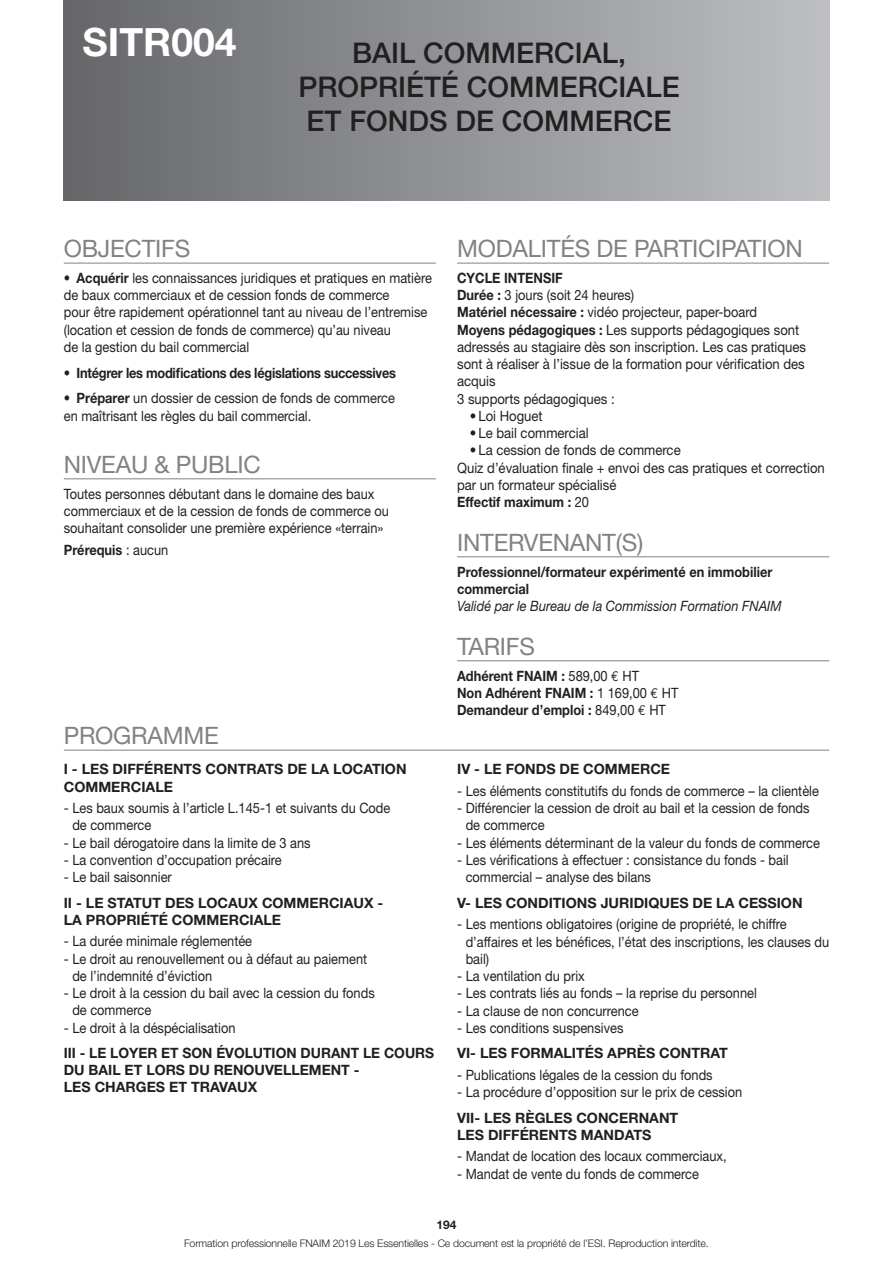
<style>
.page{position:relative;width:893px;height:1263px;background:#fff}
.page>*{position:absolute;margin:0;border:0;box-sizing:border-box;transform-origin:0 0}
.FICHE-N{font:700 39px "Helvetica Neue";color:#fff}
.FICHE-TITRE{font:500 28.5px/34.2px "Helvetica Neue";color:#231f20;text-align:center}
.FICHE-SS-TITRE{font:24px "Helvetica Neue";letter-spacing:-.01em;color:#808285}
.FICHE-TXT_COURANT{font:14.25px/17.2px "Helvetica Neue";color:#231f20;scale:.9 1}
.FICHE-INTERTITRE{font:700 14.25px/17.1px "Helvetica Neue";color:#231f20}
.FICHE-TXT_COURANT-2{font:14.25px/17.2px "Helvetica Neue";color:#231f20;scale:.92 1}
.FICHE-TXT_COURANT-3{font:700 14.25px/17.2px "Helvetica Neue";color:#231f20;scale:.9 1}
.FICHE-TXT_COURANT_BO{font:700 14.25px/17.2px "Helvetica Neue";color:#231f20;scale:.9 1}
.FICHE-INTERTITRE-2{font:700 14.25px "Helvetica Neue";letter-spacing:-.02em;color:#231f20;scale:.9 1}
.FICHE-TXT_COURANT_IT{font:italic 14.25px "Helvetica Neue";color:#231f20;scale:.9 1}
.t1{font:700 12px "Helvetica Neue";color:#231f20}
.t2{font:300 10.5px "Helvetica Neue";letter-spacing:-.01em;color:#231f20}
.s1{font-weight:700}
.s2{font-weight:400}
.s3{font-family:"Euro Mono";font-weight:400}
</style>
<div class="page">
<div style="left:64px;top:0;width:765px;height:201px;background:linear-gradient(to right,#656669,#bdbfc2)"></div>
<hr style="left:64px;top:750px;width:765px;height:1px;background:#808285">
<hr style="left:64px;top:263px;width:372px;height:1px;background:#808285">
<hr style="left:64px;top:478px;width:372px;height:1px;background:#808285">
<hr style="left:457px;top:263px;width:372px;height:1px;background:#808285">
<hr style="left:457px;top:556px;width:372px;height:1px;background:#808285">
<hr style="left:457px;top:660px;width:372px;height:1px;background:#808285">
<p class="FICHE-N" style="left:83px;top:18px;width:155px">SITR004</p>
<p class="FICHE-TITRE" style="left:298px;top:35px;width:383px">BAIL COMMERCIAL,<br>PROPRIÉTÉ COMMERCIALE<br>ET FONDS DE COMMERCE</p>
<p class="FICHE-SS-TITRE" style="left:64px;top:234px;width:128px">OBJECTIFS</p>
<p class="FICHE-TXT_COURANT" style="left:64px;top:269px;width:411px">• <span class="s1">Acquérir</span> les connaissances juridiques et pratiques en matière de baux commerciaux et de cession fonds de commerce<br>pour être rapidement opérationnel tant au niveau de l’entremise (location et cession de fonds de commerce) qu’au niveau<br>de la gestion du bail commercial</p>
<p class="FICHE-INTERTITRE-2" style="left:64px;top:364px;width:371px"><span class="s2">•</span> Intégrer les modifications des législations successives</p>
<p class="FICHE-TXT_COURANT" style="left:64px;top:389px;width:369px">• <span class="s1">Préparer</span> un dossier de cession de fonds de commerce en maîtrisant les règles du bail commercial.</p>
<p class="FICHE-SS-TITRE" style="left:64px;top:450px;width:199px">NIVEAU &amp; PUBLIC</p>
<p class="FICHE-TXT_COURANT" style="left:64px;top:485px;width:363px">Toutes personnes débutant dans le domaine des baux commerciaux et de la cession de fonds de commerce ou souhaitant consolider une première expérience «terrain»</p>
<p class="FICHE-TXT_COURANT-3" style="left:64px;top:541px;width:118px">Prérequis <span class="s2">: aucun</span></p>
<p class="FICHE-SS-TITRE" style="left:64px;top:721px;width:156px">PROGRAMME</p>
<p class="FICHE-INTERTITRE" style="left:64px;top:760px;width:344px">I - LES DIFFÉRENTS CONTRATS DE LA LOCATION<br>COMMERCIALE</p>
<p class="FICHE-TXT_COURANT" style="left:72px;top:799px;width:355px;text-indent:-9px">- Les baux soumis à l’article L.145-1 et suivants du Code de commerce</p>
<p class="FICHE-TXT_COURANT" style="left:64px;top:834px;width:276px">- Le bail dérogatoire dans la limite de 3 ans</p>
<p class="FICHE-TXT_COURANT" style="left:64px;top:851px;width:244px">- La convention d’occupation précaire</p>
<p class="FICHE-TXT_COURANT" style="left:64px;top:868px;width:122px">- Le bail saisonnier</p>
<p class="FICHE-INTERTITRE" style="left:64px;top:894px;width:321px">II - LE STATUT DES LOCAUX COMMERCIAUX -<br>LA PROPRIÉTÉ COMMERCIALE</p>
<p class="FICHE-TXT_COURANT" style="left:64px;top:932px;width:211px">- La durée minimale réglementée</p>
<p class="FICHE-TXT_COURANT" style="left:72px;top:950px;width:329px;text-indent:-9px">- Le droit au renouvellement ou à défaut au paiement de l’indemnité d’éviction</p>
<p class="FICHE-TXT_COURANT" style="left:72px;top:984px;width:338px;text-indent:-9px">- Le droit à la cession du bail avec la cession du fonds de commerce</p>
<p class="FICHE-TXT_COURANT" style="left:64px;top:1019px;width:192px">- Le droit à la déspécialisation</p>
<p class="FICHE-INTERTITRE" style="left:64px;top:1044px;width:372px">III - LE LOYER ET SON ÉVOLUTION DURANT LE COURS<br>DU BAIL ET LORS DU RENOUVELLEMENT -<br>LES CHARGES ET TRAVAUX</p>
<p class="FICHE-SS-TITRE" style="left:457px;top:234px;width:347px">MODALITÉS DE PARTICIPATION</p>
<p class="FICHE-TXT_COURANT-3" style="left:457px;top:269px;width:119px">CYCLE INTENSIF</p>
<p class="FICHE-TXT_COURANT" style="left:457px;top:286px;width:198px"><span class="s1">Durée :</span> 3 jours (soit 24 heures)</p>
<p class="FICHE-TXT_COURANT" style="left:457px;top:303px;width:389px"><span class="s1">Matériel nécessaire :</span> vidéo projecteur, paper‑board <span class="s1">Moyens pédagogiques :</span> Les supports pédagogiques sont adressés au stagiaire dès son inscription. Les cas pratiques sont à réaliser à l’issue de la formation pour vérification des acquis</p>
<p class="FICHE-TXT_COURANT-2" style="left:457px;top:390px;width:173px">3 supports pédagogiques :</p>
<p class="FICHE-TXT_COURANT-2" style="left:470px;top:407px;width:81px">• Loi Hoguet</p>
<p class="FICHE-TXT_COURANT-2" style="left:470px;top:424px;width:131px">• Le bail commercial</p>
<p class="FICHE-TXT_COURANT-2" style="left:470px;top:441px;width:231px">• La cession de fonds de commerce</p>
<p class="FICHE-TXT_COURANT-2" style="left:457px;top:459px;width:401px">Quiz d’évaluation finale + envoi des cas pratiques et correction par un formateur spécialisé</p>
<p class="FICHE-TXT_COURANT-3" style="left:457px;top:493px;width:148px">Effectif maximum : <span class="s2">20</span></p>
<p class="FICHE-SS-TITRE" style="left:457px;top:528px;width:188px">INTERVENANT(S)</p>
<p class="FICHE-TXT_COURANT_BO" style="left:457px;top:562px;width:352px">Professionnel/formateur expérimenté en immobilier commercial</p>
<p class="FICHE-TXT_COURANT_IT" style="left:457px;top:597px;width:362px">Validé par le Bureau de la Commission Formation FNAIM</p>
<p class="FICHE-SS-TITRE" style="left:457px;top:632px;width:79px">TARIFS</p>
<p class="FICHE-TXT_COURANT-3" style="left:457px;top:666px;width:247px">Adhérent FNAIM : <span class="s2">589,00</span> <span class="s3">E</span> <span class="s2">HT<br></span>Non Adhérent FNAIM : <span class="s2">1 169,00</span> <span class="s3">E</span> <span class="s2">HT</span></p>
<p class="FICHE-TXT_COURANT-3" style="left:457px;top:701px;width:234px">Demandeur d’emploi : <span class="s2">849,00</span> <span class="s3">E</span> <span class="s2">HT</span></p>
<p class="FICHE-INTERTITRE" style="left:457px;top:760px;width:214px">IV - LE FONDS DE COMMERCE</p>
<p class="FICHE-TXT_COURANT" style="left:457px;top:782px;width:404px">- Les éléments constitutifs du fonds de commerce – la clientèle</p>
<p class="FICHE-TXT_COURANT" style="left:466px;top:799px;width:384px;text-indent:-9px">- Différencier la cession de droit au bail et la cession de fonds de commerce</p>
<p class="FICHE-TXT_COURANT" style="left:457px;top:834px;width:405px">- Les éléments déterminant de la valeur du fonds de commerce</p>
<p class="FICHE-TXT_COURANT" style="left:466px;top:851px;width:360px;text-indent:-9px">- Les vérifications à effectuer : consistance du fonds - bail commercial – analyse des bilans</p>
<p class="FICHE-INTERTITRE" style="left:457px;top:894px;width:347px">V- LES CONDITIONS JURIDIQUES DE LA CESSION</p>
<p class="FICHE-TXT_COURANT" style="left:466px;top:915px;width:405px;text-indent:-9px">- Les mentions obligatoires (origine de propriété, le chiffre d’affaires et les bénéfices, l’état des inscriptions, les clauses du bail)</p>
<p class="FICHE-TXT_COURANT" style="left:457px;top:967px;width:144px">- La ventilation du prix</p>
<p class="FICHE-TXT_COURANT" style="left:457px;top:984px;width:335px">- Les contrats liés au fonds – la reprise du personnel</p>
<p class="FICHE-TXT_COURANT" style="left:457px;top:1002px;width:203px">- La clause de non concurrence</p>
<p class="FICHE-TXT_COURANT" style="left:457px;top:1019px;width:186px">- Les conditions suspensives</p>
<p class="FICHE-INTERTITRE" style="left:457px;top:1044px;width:272px">VI- LES FORMALITÉS APRÈS CONTRAT</p>
<p class="FICHE-TXT_COURANT" style="left:457px;top:1066px;width:285px">- Publications légales de la cession du fonds</p>
<p class="FICHE-TXT_COURANT" style="left:457px;top:1083px;width:318px">- La procédure d’opposition sur le prix de cession</p>
<p class="FICHE-INTERTITRE" style="left:457px;top:1109px;width:223px">VII- LES RÈGLES CONCERNANT<br>LES DIFFÉRENTS MANDATS</p>
<p class="FICHE-TXT_COURANT" style="left:457px;top:1147px;width:301px">- Mandat de location des locaux commerciaux,</p>
<p class="FICHE-TXT_COURANT" style="left:457px;top:1165px;width:270px">- Mandat de vente du fonds de commerce</p>
<p class="t1" style="left:437px;top:1218px;width:21px">194</p>
<p class="t2" style="left:184px;top:1237px;width:526px">Formation professionnelle FNAIM 2019 Les Essentielles - Ce document est la propriété de l’ESI. Reproduction interdite.</p>
</div>
